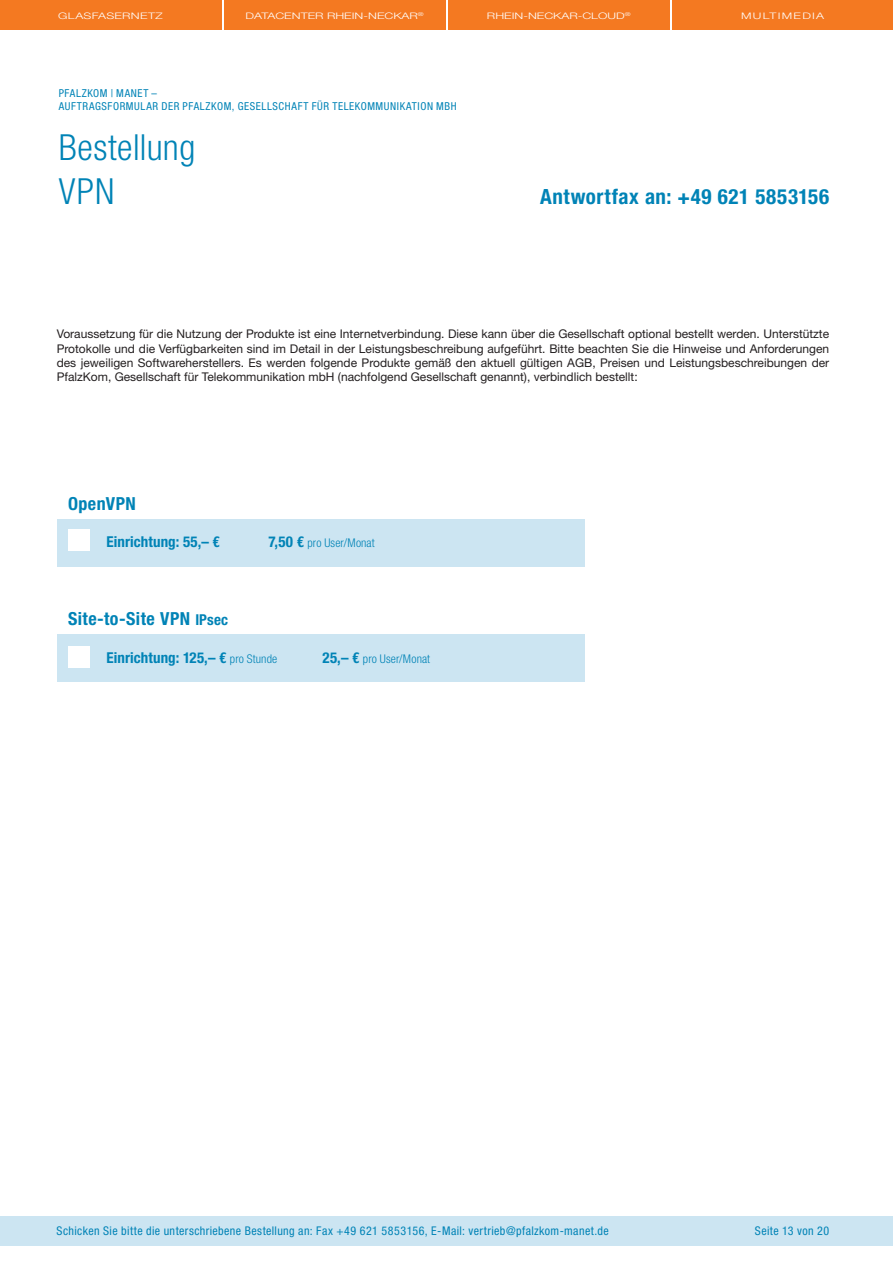
<style>
.page{position:relative;width:893px;height:1263px;background:#fff}
.page>*{position:absolute;margin:0;border:0;box-sizing:border-box;transform-origin:0 0}
.t1{font:300 condensed 36px/43.2px "Helvetica Neue LT Std";letter-spacing:.01em;color:#0083b6}
.t2{font:700 condensed 21px "Helvetica Neue LT Std";letter-spacing:.035em;color:#0083b6}
.t3{font:700 condensed 18px "Helvetica Neue LT Std";letter-spacing:.025em;color:#0083b6}
.t4{font:700 condensed 15px "Helvetica Neue LT Std";letter-spacing:.005em;color:#0083b6}
.t5{font:12px/14.4px "Helvetica Neue LT Std";color:#231f20;text-align:justify}
.t6{font:condensed 12px "Helvetica Neue LT Std";letter-spacing:.035em;color:#0083b6}
.t7{font:300 condensed 12px "Helvetica Neue LT Std";letter-spacing:.01em;color:#0083b6}
.t8{font:condensed 10.95px/13px "Helvetica Neue LT Std";letter-spacing:.055em;color:#0083b6}
.t9{font:300 9px "Helvetica Neue LT Std";color:#fff;scale:1.4 1}
.t10{font:300 9px "Helvetica Neue LT Std";letter-spacing:.02em;color:#fff;scale:1.4 1}
.t11{font:300 9px "Helvetica Neue LT Std";letter-spacing:.1em;color:#fff;scale:1.4 1}
.s1{font-weight:700;font-size:15px}
.s2{font-size:15px}
.s3{font-weight:300;font-size:12px}
</style>
<div class="page">
<div style="left:0;top:0;width:221px;height:30px;background:#f47921"></div>
<div style="left:224px;top:0;width:221px;height:30px;background:#f47921"></div>
<div style="left:448px;top:0;width:221px;height:30px;background:#f47921"></div>
<div style="left:672px;top:0;width:221px;height:30px;background:#f47921"></div>
<div style="left:0;top:1216px;width:893px;height:30px;background:#cce5f2"></div>
<div style="left:57px;top:519px;width:527px;height:48px;background:#cce5f2"></div>
<div style="left:68px;top:529px;width:21px;height:21px;background:#fff"></div>
<div style="left:57px;top:634px;width:527px;height:48px;background:#cce5f2"></div>
<div style="left:68px;top:646px;width:21px;height:21px;background:#fff"></div>
<p class="t10" style="left:58px;top:11px;width:76px">GLASFASERNETZ</p>
<p class="t9" style="left:246px;top:11px;width:129px">DATACENTER RHEIN-NECKAR<sup>®</sup></p>
<p class="t9" style="left:487px;top:11px;width:104px">RHEIN-NECKAR-CLOUD<sup>®</sup></p>
<p class="t11" style="left:741px;top:11px;width:61px">MULTIMEDIA</p>
<p class="t8" style="left:59px;top:87px;width:399px">PFALZKOM | MANET –<br>AUFTRAGSFORMULAR DER PFALZKOM, GESELLSCHAFT FÜR TELEKOMMUNIKATION MBH</p>
<h1 class="t1" style="left:59px;top:126px;width:138px">Bestellung<br>VPN</h1>
<h2 class="t2" style="left:540px;top:184px;width:290px">Antwortfax an: +49 621 5853156</h2>
<p class="t5" style="left:57px;top:326px;width:774px">Voraussetzung für die Nutzung der Produkte ist eine Internetverbindung. Diese kann über die Gesellschaft optional bestellt werden. Unterstützte Protokolle und die Verfügbarkeiten sind im Detail in der Leistungsbeschreibung aufgeführt. Bitte beachten Sie die Hinweise und Anforderungen des jeweiligen Softwareherstellers. Es werden folgende Produkte gemäß den aktuell gültigen AGB, Preisen und Leistungsbeschreibungen der PfalzKom, Gesellschaft für Telekommunikation mbH (nachfolgend Gesellschaft genannt), verbindlich bestellt:</p>
<h3 class="t3" style="left:68px;top:492px;width:69px">OpenVPN</h3>
<p class="t4" style="left:107px;top:532px;width:115px">Einrichtung: 55,– €</p>
<p class="t7" style="left:269px;top:536px;width:108px"><span class="s1">7,50 €</span> pro User/Monat</p>
<h3 class="t3" style="left:68px;top:607px;width:162px">Site-to-Site VPN <span class="s2">IPsec</span></h3>
<p class="t4" style="left:107px;top:649px;width:172px">Einrichtung: 125,– € <span class="s3">pro Stunde</span></p>
<p class="t7" style="left:323px;top:652px;width:109px"><span class="s1">25,– €</span> pro User/Monat</p>
<p class="t6" style="left:57px;top:1224px;width:554px">Schicken Sie bitte die unterschriebene Bestellung an: Fax +49 621 5853156, E-Mail: vertrieb@pfalzkom-manet.de</p>
<p class="t6" style="left:755px;top:1224px;width:76px">Seite 13 von 20</p>
</div>
